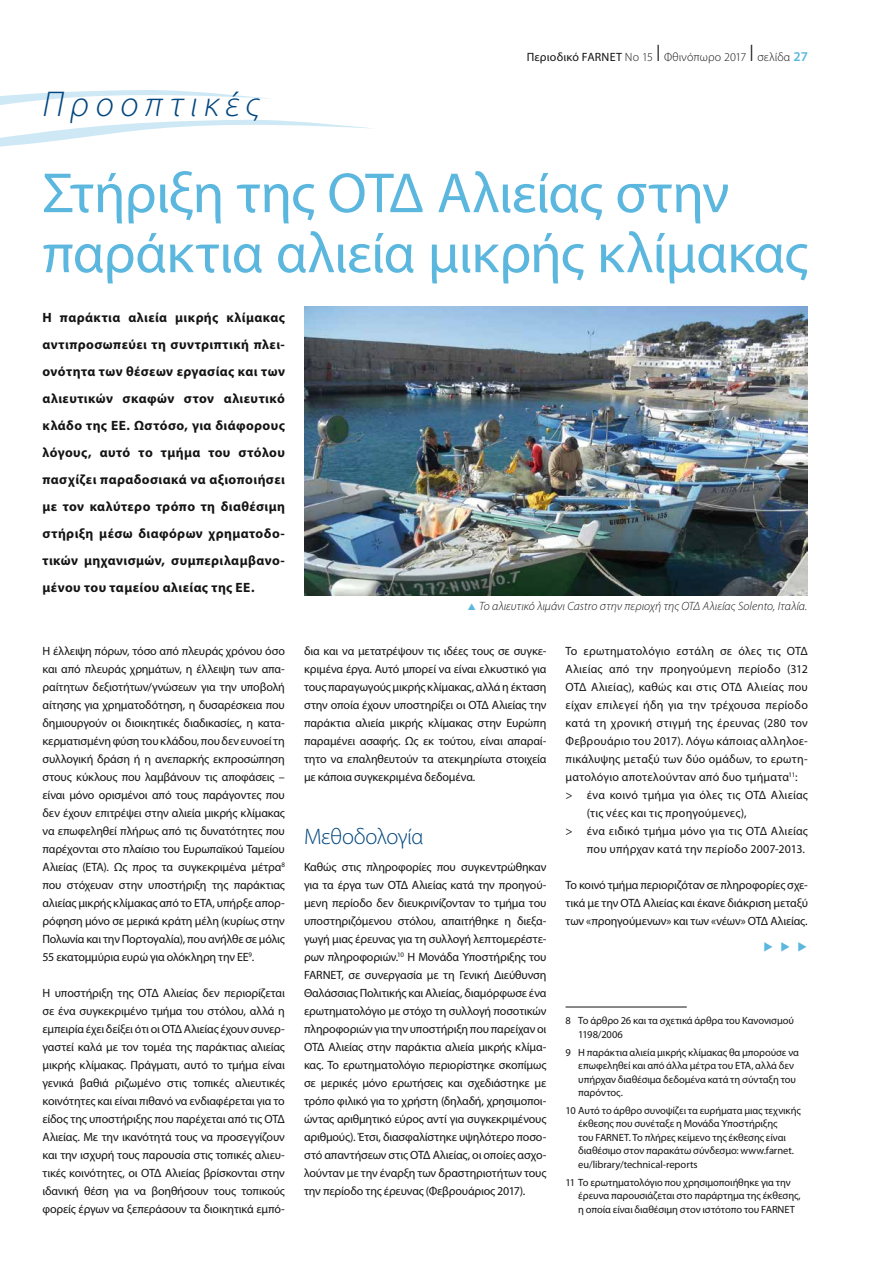
<style>
.page{position:relative;width:893px;height:1263px;background:#fff}
.page>*{position:absolute;margin:0;border:0;box-sizing:border-box;transform-origin:0 0}
.t1{font:57px/60px "Myriad Pro";letter-spacing:-.015em;color:#5cb7de}
.t2{font:italic 300 36px "Myriad Pro";letter-spacing:.175em;color:#00467f}
.t3{font:300 22.5px "Myriad Pro";letter-spacing:-.015em;color:#00467f}
.t4{font:15px "Apple Symbols";color:#5cb7de}
.t5{font:700 13.5px/27px "Myriad Pro";letter-spacing:.03em;color:#141415;text-align:justify}
.t6{font:12px/18px "Myriad Pro";letter-spacing:.01em;color:#141415;text-align:justify}
.t7{font:italic 300 12px "Myriad Pro";letter-spacing:.005em;color:#141415}
.t8{font:300 12px "Myriad Pro";letter-spacing:.015em;color:#141415}
.t9{font:10.5px/13.5px "Myriad Pro";letter-spacing:-.01em;color:#141415}
.s1{font-weight:400}
.s2{font-size:24px}
.s3{font-weight:600;font-size:13.5px;color:#5cb7de}
.s4{color:#5cb7de}
</style>
<div class="page">
<hr style="left:566px;top:1007px;width:121px;height:1px;background:#141415">
<svg style="left:0;top:90px;width:372px;height:57px"></svg>
<img style="left:304px;top:306px;width:504px;height:289px">
<h2 class="t2" style="left:43px;top:85px;width:218px">Προοπτικές</h2>
<p class="t8" style="left:527px;top:50px;width:283px"><span class="s1">Περιοδικό FARNET</span> No 15 <span class="s2">I</span> Φθινόπωρο 2017 <span class="s2">I</span> σελίδα <span class="s3">27</span></p>
<h1 class="t1" style="left:43px;top:162px;width:767px">Στήριξη της ΟΤΔ Αλιείας στην παράκτια αλιεία μικρής κλίμακας</h1>
<p class="t5" style="left:43px;top:303px;width:244px">Η παράκτια αλιεία μικρής κλίμακας αντιπροσωπεύει τη συντριπτική πλει&shy;ονότητα των θέσεων εργασίας και των αλιευτικών σκαφών στον αλιευτικό κλάδο της ΕΕ. Ωστόσο, για διάφορους λόγους, αυτό το τμήμα του στόλου πασχίζει παραδοσιακά να αξιοποιήσει με τον καλύτερο τρόπο τη διαθέσιμη στήριξη μέσω διαφόρων χρηματοδο&shy;τικών μηχανισμών, συμπεριλαμβανο&shy;μένου του ταμείου αλιείας της ΕΕ.</p>
<p class="t6" style="left:43px;top:641px;width:244px">Η έλλειψη πόρων, τόσο από πλευράς χρόνου όσο και από πλευράς χρημάτων, η έλλειψη των απα&shy;ραίτητων δεξιοτήτων/γνώσεων για την υποβολή αίτησης για χρηματοδότηση, η δυσαρέσκεια που δημιουργούν οι διοικητικές διαδικασίες, η κατα&shy;κερματισμένη φύση του κλάδου, που δεν ευνοεί τη συλλογική δράση ή η ανεπαρκής εκπροσώπηση στους κύκλους που λαμβάνουν τις αποφάσεις – είναι μόνο ορισμένοι από τους παράγοντες που δεν έχουν επιτρέψει στην αλιεία μικρής κλίμακας να επωφεληθεί πλήρως από τις δυνατότητες που παρέχονται στο πλαίσιο του Ευρωπαϊκού Ταμείου Αλιείας (ΕΤΑ). Ως προς τα συγκεκριμένα μέτρα<sup>8 </sup>που στόχευαν στην υποστήριξη της παράκτιας αλιείας μικρής κλίμακας από το ΕΤΑ, υπήρξε απορ&shy;ρόφηση μόνο σε μερικά κράτη μέλη (κυρίως στην Πολωνία και την Πορτογαλία), που ανήλθε σε μόλις 55 εκατομμύρια ευρώ για ολόκληρη την ΕΕ<sup>9</sup>.</p>
<p class="t6" style="left:43px;top:983px;width:244px">Η υποστήριξη της ΟΤΔ Αλιείας δεν περιορίζεται σε ένα συγκεκριμένο τμήμα του στόλου, αλλά η εμπειρία έχει δείξει ότι οι ΟΤΔ Αλιείας έχουν συνερ&shy;γαστεί καλά με τον τομέα της παράκτιας αλιείας μικρής κλίμακας. Πράγματι, αυτό το τμήμα είναι γενικά βαθιά ριζωμένο στις τοπικές αλιευτικές κοινότητες και είναι πιθανό να ενδιαφέρεται για το είδος της υποστήριξης που παρέχεται από τις ΟΤΔ Αλιείας. Με την ικανότητά τους να προσεγγίζουν και την ισχυρή τους παρουσία στις τοπικές αλιευ&shy;τικές κοινότητες, οι ΟΤΔ Αλιείας βρίσκονται στην ιδανική θέση για να βοηθήσουν τους τοπικούς φορείς έργων να ξεπεράσουν τα διοικητικά εμπό-</p>
<p class="t7" style="left:467px;top:600px;width:342px"><span class="s4">▲</span> Το αλιευτικό λιμάνι Castro στην περιοχή της ΟΤΔ Αλιείας Solento, Ιταλία.</p>
<p class="t6" style="left:304px;top:641px;width:244px">δια και να μετατρέψουν τις ιδέες τους σε συγκε&shy;κριμένα έργα. Αυτό μπορεί να είναι ελκυστικό για τους παραγωγούς μικρής κλίμακας, αλλά η έκταση στην οποία έχουν υποστηρίξει οι ΟΤΔ Αλιείας την παράκτια αλιεία μικρής κλίμακας στην Ευρώπη παραμένει ασαφής. Ως εκ τούτου, είναι απαραί&shy;τητο να επαληθευτούν τα ατεκμηρίωτα στοιχεία με κάποια συγκεκριμένα δεδομένα.</p>
<h3 class="t3" style="left:304px;top:824px;width:121px">Μεθοδολογία</h3>
<p class="t6" style="left:304px;top:857px;width:244px">Καθώς στις πληροφορίες που συγκεντρώθηκαν για τα έργα των ΟΤΔ Αλιείας κατά την προηγού&shy;μενη περίοδο δεν διευκρινίζονταν το τμήμα του υποστηριζόμενου στόλου, απαιτήθηκε η διεξα&shy;γωγή μιας έρευνας για τη συλλογή λεπτομερέστε&shy;ρων πληροφοριών.<sup>10</sup> Η Μονάδα Υποστήριξης του FARNET, σε συνεργασία με τη Γενική Διεύθυνση Θαλάσσιας Πολιτικής και Αλιείας, διαμόρφωσε ένα ερωτηματολόγιο με στόχο τη συλλογή ποσοτικών πληροφοριών για την υποστήριξη που παρείχαν οι ΟΤΔ Αλιείας στην παράκτια αλιεία μικρής κλίμα&shy;κας. Το ερωτηματολόγιο περιορίστηκε σκοπίμως σε μερικές μόνο ερωτήσεις και σχεδιάστηκε με τρόπο φιλικό για το χρήστη (δηλαδή, χρησιμοποι&shy;ώντας αριθμητικό εύρος αντί για συγκεκριμένους αριθμούς). Έτσι, διασφαλίστηκε υψηλότερο ποσο&shy;στό απαντήσεων στις ΟΤΔ Αλιείας, οι οποίες ασχο&shy;λούνταν με την έναρξη των δραστηριοτήτων τους την περίοδο της έρευνας (Φεβρουάριος 2017).</p>
<p class="t6" style="left:566px;top:641px;width:244px">Το ερωτηματολόγιο εστάλη σε όλες τις ΟΤΔ</p>
<p class="t6" style="left:566px;top:659px;width:244px">Αλιείας από την προηγούμενη περίοδο (312</p>
<p class="t6" style="left:566px;top:677px;width:244px">ΟΤΔ Αλιείας), καθώς και στις ΟΤΔ Αλιείας που</p>
<p class="t6" style="left:566px;top:695px;width:244px">είχαν επιλεγεί ήδη για την τρέχουσα περίοδο</p>
<p class="t6" style="left:566px;top:713px;width:244px">κατά τη χρονική στιγμή της έρευνας (280 τον</p>
<p class="t6" style="left:566px;top:731px;width:244px">Φεβρουάριο του 2017). Λόγω κάποιας αλληλοε-</p>
<p class="t6" style="left:566px;top:749px;width:244px">πικάλυψης μεταξύ των δύο ομάδων, το ερωτη-</p>
<p class="t6" style="left:566px;top:767px;width:234px">ματολόγιο αποτελούνταν από δυο τμήματα<sup>11</sup>:</p>
<p class="t6" style="left:566px;top:785px;width:244px">&gt; ένα κοινό τμήμα για όλες τις ΟΤΔ Αλιείας</p>
<p class="t6" style="left:587px;top:803px;width:161px">(τις νέες και τις προηγούμενες),</p>
<p class="t6" style="left:566px;top:821px;width:244px">&gt; ένα ειδικό τμήμα μόνο για τις ΟΤΔ Αλιείας</p>
<p class="t6" style="left:587px;top:839px;width:220px">που υπήρχαν κατά την περίοδο 2007-2013.</p>
<p class="t6" style="left:566px;top:875px;width:244px">Το κοινό τμήμα περιοριζόταν σε πληροφορίες σχε&shy;τικά με την ΟΤΔ Αλιείας και έκανε διάκριση μεταξύ των «προηγούμενων» και των «νέων» ΟΤΔ Αλιείας.</p>
<p class="t4" style="left:763px;top:937px;width:47px">▶ ▶ ▶</p>
<p class="t9" style="left:578px;top:1014px;width:217px;text-indent:-13px">8 Το άρθρο 26 και τα σχετικά άρθρα του Κανονισμού<br>1198/2006</p>
<p class="t9" style="left:578px;top:1045px;width:222px;text-indent:-13px">9 Η παράκτια αλιεία μικρής κλίμακας θα μπορούσε να επωφεληθεί και από άλλα μέτρα του ΕΤΑ, αλλά δεν υπήρχαν διαθέσιμα δεδομένα κατά τη σύνταξη του παρόντος.</p>
<p class="t9" style="left:578px;top:1103px;width:224px;text-indent:-13px">10 Αυτό το άρθρο συνοψίζει τα ευρήματα μιας τεχνικής έκθεσης που συνέταξε η Μονάδα Υποστήριξης<br>του FARNET. Το πλήρες κείμενο της έκθεσης είναι διαθέσιμο στον παρακάτω σύνδεσμο: www.farnet. eu/library/technical-reports</p>
<p class="t9" style="left:578px;top:1175px;width:224px;text-indent:-13px">11 Το ερωτηματολόγιο που χρησιμοποιήθηκε για την έρευνα παρουσιάζεται στο παράρτημα της έκθεσης, η οποία είναι διαθέσιμη στον ιστότοπο του FARNET</p>
</div>
